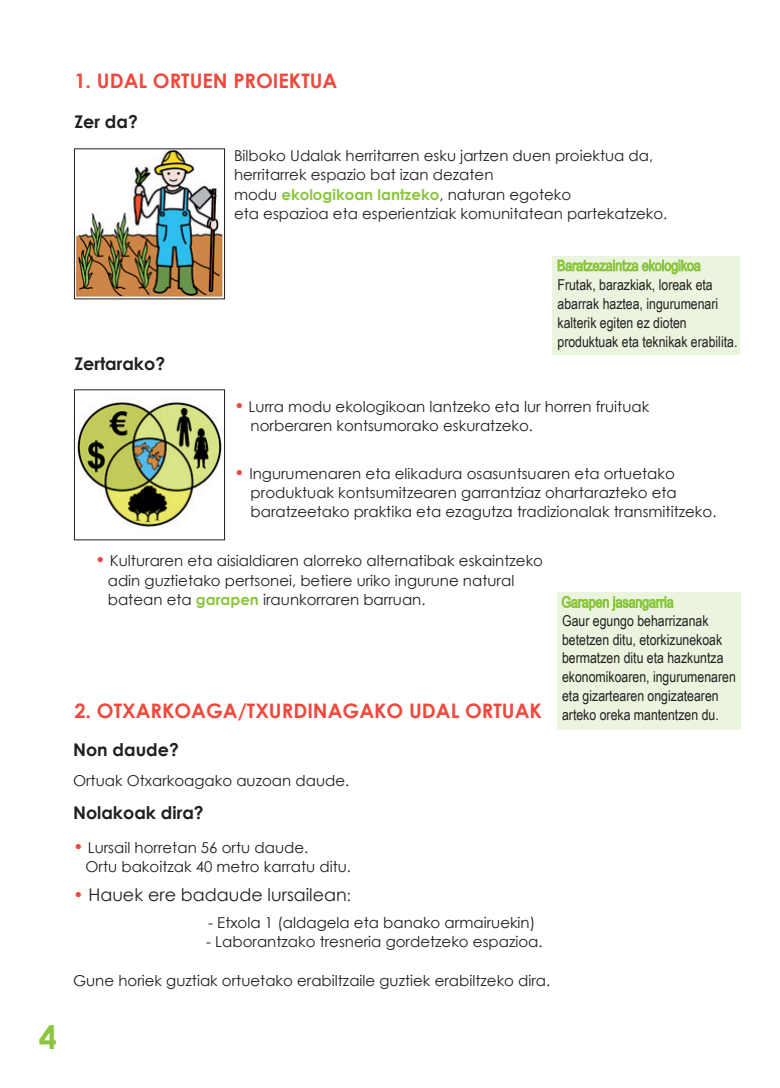
<style>
.page{position:relative;width:780px;height:1088px;background:#fff}
.page>*{position:absolute;margin:0;border:0;box-sizing:border-box;transform-origin:0 0}
.t1{font:700 32.5px "Century Gothic";color:#8bc63e}
.t2{font:700 20px "Century Gothic";color:#ef493d}
.t3{font:700 17.5px "Century Gothic";color:#231f20}
.t4{font:17.5px "Century Gothic";color:#231f20}
.t5{font:15px/19.4px "Century Gothic";color:#231f20}
.t6{font:15px/18.8px "Arial Narrow";color:#231f20}
.s1{font-weight:700;color:#8bc63e}
.s2{font-weight:700;font-size:17.5px;color:#ef493d}
.s3{font-weight:700;color:#ef493d}
.s4{font-size:15px}
</style>
<div class="page">
<img style="left:76px;top:151px;width:147px;height:146px">
<div style="left:74px;top:149px;width:151px;height:150px;border:1px solid #231f20"></div>
<img style="left:76px;top:402px;width:146px;height:125px">
<div style="left:74px;top:389px;width:151px;height:151px;border:1px solid #231f20"></div>
<div style="left:552px;top:256px;width:188px;height:98px;background:#ebf4de"></div>
<div style="left:557px;top:592px;width:183px;height:138px;background:#ebf4de"></div>
<svg style="left:557px;top:260px;width:143px;height:14px"></svg>
<svg style="left:561px;top:596px;width:112px;height:15px"></svg>
<h2 class="t2" style="left:74px;top:65px;width:264px">1. UDAL ORTUEN PROIEKTUA</h2>
<p class="t3" style="left:74px;top:108px;width:65px">Zer da?</p>
<p class="t5" style="left:234px;top:146px;width:435px">Bilboko Udalak herritarren esku jartzen duen proiektua da, herritarrek espazio bat izan dezaten<br>modu <span class="s1">ekologikoan lantzeko</span>, naturan egoteko<br>eta espazioa eta esperientziak komunitatean partekatzeko.</p>
<h1 class="t1" style="left:39px;top:1013px;width:20px">4</h1>
<p class="t3" style="left:74px;top:350px;width:92px">Zertarako?</p>
<p class="t6" style="left:557px;top:275px;width:181px">Frutak, barazkiak, loreak eta abarrak haztea, ingurumenari kalterik egiten ez dioten produktuak eta teknikak erabilita.</p>
<p class="t5" style="left:250px;top:396px;width:400px;text-indent:-17px"><span class="s2">•</span> Lurra modu ekologikoan lantzeko eta lur horren fruituak norberaren kontsumorako eskuratzeko.</p>
<p class="t5" style="left:250px;top:463px;width:467px;text-indent:-17px"><span class="s2">•</span> Ingurumenaren eta elikadura osasuntsuaren eta ortuetako produktuak kontsumitzearen garrantziaz ohartarazteko eta baratzeetako praktika eta ezagutza tradizionalak transmititzeko.</p>
<p class="t5" style="left:108px;top:551px;width:437px;text-indent:-12px"><span class="s2">•</span> Kulturaren eta aisialdiaren alorreko alternatibak eskaintzeko adin guztietako pertsonei, betiere uriko ingurune natural batean eta <span class="s1">garapen</span> iraunkorraren barruan.</p>
<h2 class="t2" style="left:74px;top:696px;width:469px">2. OTXARKOAGA/TXURDINAGAKO UDAL ORTUAK</h2>
<p class="t3" style="left:73px;top:736px;width:107px">Non daude?</p>
<p class="t5" style="left:73px;top:771px;width:278px">Ortuak Otxarkoagako auzoan daude.</p>
<p class="t3" style="left:73px;top:800px;width:132px">Nolakoak dira?</p>
<p class="t5" style="left:85px;top:837px;width:267px;text-indent:-12px"><span class="s2">•</span> Lursail horretan 56 ortu daude.<br>Ortu bakoitzak 40 metro karratu ditu.</p>
<p class="t4" style="left:73px;top:883px;width:279px"><span class="s3">•</span> Hauek ere badaude lursailean<span class="s4">:</span></p>
<p class="t5" style="left:208px;top:912px;width:328px">- Etxola 1 (aldagela eta banako armairuekin)</p>
<p class="t5" style="left:206px;top:932px;width:338px">- Laborantzako tresneria gordetzeko espazioa.</p>
<p class="t5" style="left:73px;top:971px;width:479px">Gune horiek guztiak ortuetako erabiltzaile guztiek erabiltzeko dira.</p>
<p class="t6" style="left:562px;top:610px;width:175px">Gaur egungo beharrizanak betetzen ditu, etorkizunekoak bermatzen ditu eta hazkuntza ekonomikoaren, ingurumenaren eta gizartearen ongizatearen arteko oreka mantentzen du.</p>
</div>
